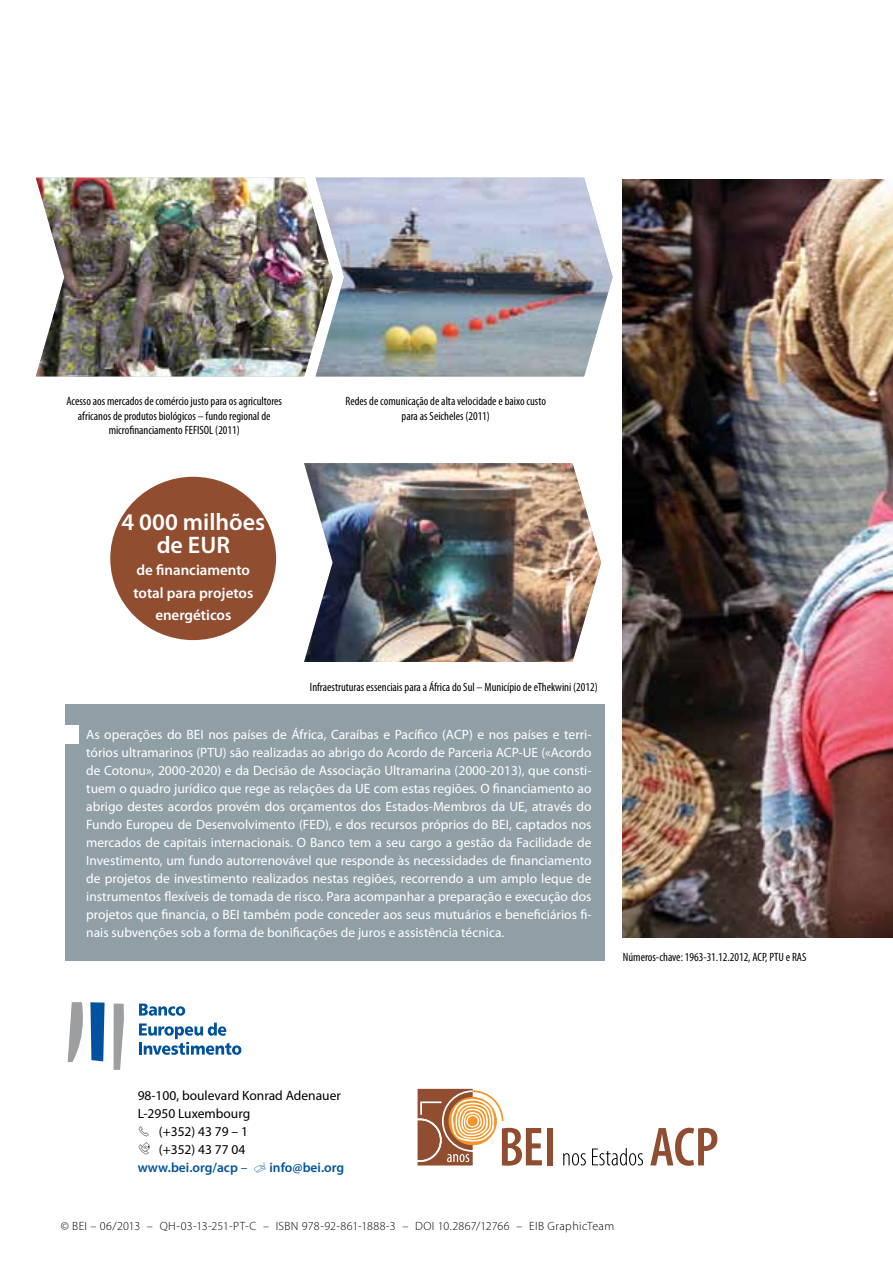
<style>
.page{position:relative;width:893px;height:1263px;background:#fff}
.page>*{position:absolute;margin:0;border:0;box-sizing:border-box;transform-origin:0 0}
.t1{font:600 24px/22.5px "Myriad Pro";color:#fff;text-align:center}
.t2{font:600 15px/22.5px "Myriad Pro";color:#fff;text-align:center}
.t3{font:13.5px/18px "Myriad Pro";color:#fff;text-align:justify}
.t4{font:13.5px/18px "Myriad Pro";color:#000}
.t5{font:600 13.5px "Myriad Pro";color:#00539f}
.t6{font:condensed 12px/14.4px "Myriad Pro";color:#000;text-align:center}
.t7{font:300 12px "Myriad Pro";letter-spacing:.025em;color:#000}
.s1{font-weight:600;color:#00539f}
.s2{color:#00539f}
</style>
<div class="page">
<img style="left:623px;top:179px;width:270px;height:759px">
<img style="left:36px;top:178px;width:280px;height:198px">
<img style="left:316px;top:178px;width:297px;height:198px">
<img style="left:304px;top:463px;width:297px;height:199px">
<div style="left:110px;top:477px;width:166px;height:163px;background:#904d30;border-radius:50%"></div>
<div style="left:547px;top:1128px;width:6px;height:37px;background:#904d30"></div>
<svg style="left:650px;top:1128px;width:67px;height:38px"></svg>
<svg style="left:563px;top:1153px;width:23px;height:12px"></svg>
<svg style="left:592px;top:1148px;width:51px;height:17px"></svg>
<svg style="left:418px;top:1089px;width:124px;height:77px"></svg>
<svg style="left:139px;top:1003px;width:46px;height:13px"></svg>
<svg style="left:139px;top:1023px;width:102px;height:32px"></svg>
<svg style="left:68px;top:1002px;width:15px;height:60px"></svg>
<svg style="left:90px;top:1002px;width:15px;height:59px"></svg>
<svg style="left:114px;top:1003px;width:10px;height:67px"></svg>
<div style="left:65px;top:704px;width:539px;height:257px;background:#909fa6"></div>
<div style="left:64px;top:725px;width:14px;height:18px;background:#fff"></div>
<p class="t6" style="left:66px;top:394px;width:217px">Acesso aos mercados de comércio justo para os agricultores africanos de produtos biológicos – fundo regional de microfinanciamento FEFISOL (2011)</p>
<p class="t6" style="left:345px;top:394px;width:202px">Redes de comunicação de alta velocidade e baixo custo para as Seicheles (2011)</p>
<h1 class="t1" style="left:121px;top:510px;width:145px">4 000 milhões de EUR</h1>
<p class="t2" style="left:133px;top:558px;width:121px">de financiamento total para projetos energéticos</p>
<p class="t6" style="left:310px;top:679px;width:289px">Infraestruturas essenciais para a África do Sul – Município de eThekwini (2012)</p>
<p class="t3" style="left:86px;top:725px;width:507px">As operações do BEI nos países de África, Caraíbas e Pacífico (ACP) e nos países e terri&shy;tórios ultramarinos (PTU) são realizadas ao abrigo do Acordo de Parceria ACP-UE («Acordo de Cotonu», 2000-2020) e da Decisão de Associação Ultramarina (2000-2013), que consti&shy;tuem o quadro jurídico que rege as relações da UE com estas regiões. O financiamento ao abrigo destes acordos provém dos orçamentos dos Estados-Membros da UE, através do Fundo Europeu de Desenvolvimento (FED), e dos recursos próprios do BEI, captados nos mercados de capitais internacionais. O Banco tem a seu cargo a gestão da Facilidade de Investimento, um fundo autorrenovável que responde às necessidades de financiamento de projetos de investimento realizados nestas regiões, recorrendo a um amplo leque de instrumentos flexíveis de tomada de risco. Para acompanhar a preparação e execução dos projetos que financia, o BEI também pode conceder aos seus mutuários e beneficiários fi&shy;nais subvenções sob a forma de bonificações de juros e assistência técnica.</p>
<p class="t6" style="left:623px;top:950px;width:185px">Números-chave: 1963-31.12.2012, ACP, PTU e RAS</p>
<p class="t4" style="left:138px;top:1086px;width:205px">98-100, boulevard Konrad Adenauer<br>L-2950 Luxembourg</p>
<p class="t4" style="left:138px;top:1122px;width:112px;text-align:right">✓ (+352) 43 79 – 1 (+352) 43 77 04 <span class="s1">www.bei.org/acp</span> <span class="s2">–</span></p>
<p class="t5" style="left:270px;top:1159px;width:76px">info@bei.org</p>
<p class="t7" style="left:61px;top:1219px;width:555px">© BEI – 06/2013 – QH-03-13-251-PT-C – ISBN 978-92-861-1888-3 – DOI 10.2867/12766 – EIB GraphicTeam</p>
</div>
